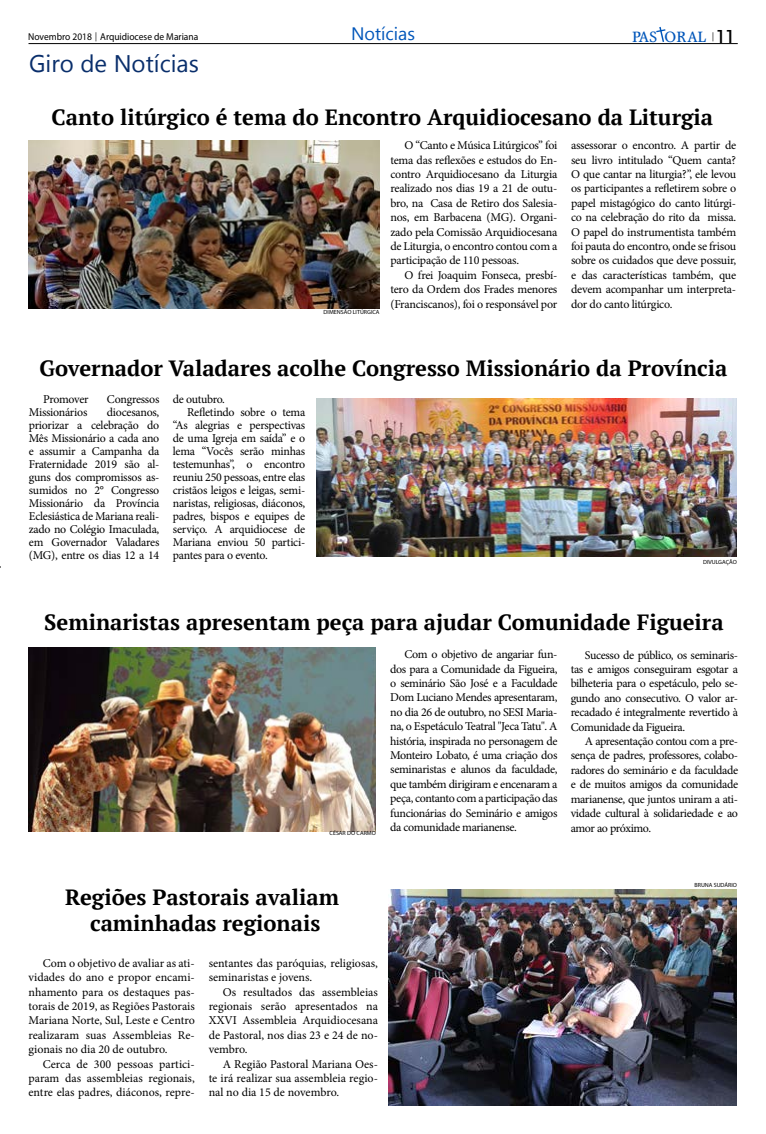
<style>
.page{position:relative;width:766px;height:1134px;background:#fff}
.page>*{position:absolute;margin:0;border:0;box-sizing:border-box;transform-origin:0 0}
.t1{font:24px "Gadugi";color:#092e6b}
.t2{font:700 22px/26.4px "PT Serif";color:#000;text-align:center}
.t3{font:18px "Gadugi";color:#0056ba}
.t4{font:17px "Geometric 212 BT";color:#000}
.t5{font:15px "Steward Cond";color:#0056ba;scale:1.25 1}
.t6{font:12px/14.4px "Minion Pro";letter-spacing:-.02em;color:#000;text-align:justify}
.t7{font:12px/14.4px "Minion Pro";color:#000}
.t8{font:10px "Myriad Pro";color:#000;scale:.95 1}
.t9{font:6px "Myriad Pro";color:#000}
.s1{font-family:"PT Serif";font-size:11px}
.s2{font-family:"PT Serif";font-size:11px;color:#000}
.s3{font-family:"Geometric 212 BT";font-size:17px;color:#fff}
</style>
<div class="page">
<hr style="left:28px;top:43px;width:709px;height:1px;background:#000">
<svg style="left:656px;top:27px;width:9px;height:15px"></svg>
<img style="left:316px;top:398px;width:420px;height:159px">
<img style="left:28px;top:648px;width:348px;height:184px">
<img style="left:388px;top:889px;width:348px;height:216px">
<img style="left:28px;top:141px;width:351px;height:167px">
<h3 class="t3" style="left:351px;top:23px;width:65px">Notícias</h3>
<h3 class="t4" style="left:715px;top:25px;width:20px">11</h3>
<p class="t8" style="left:28px;top:31px;width:180px">Novembro 2018 <span class="s1">|</span> Arquidiocese de Mariana</p>
<p class="t5" style="left:632px;top:27px;width:80px">PAS ORAL <span class="s2">|</span> <span class="s3">3</span></p>
<h1 class="t1" style="left:29px;top:49px;width:171px">Giro de Notícias</h1>
<h2 class="t2" style="left:51px;top:103px;width:663px">Canto litúrgico é tema do Encontro Arquidiocesano da Liturgia</h2>
<p class="t6" style="left:571px;top:138px;width:167px">assessorar o encontro. A partir de seu livro intitulado “Quem canta?<br>O que cantar na liturgia?”, ele levou os participantes a refletirem sobre o papel mistagógico do canto litúrgi&shy;co na celebração do rito da missa.<br>O papel do instrumentista também foi pauta do encontro, onde se frisou sobre os cuidados que deve possuir, e das características também, que devem acompanhar um interpreta&shy;dor do canto litúrgico.</p>
<p class="t6" style="left:390px;top:138px;width:168px;text-indent:14px">O “Canto e Música Litúrgicos” foi tema das reflexões e estudos do En&shy;contro Arquidiocesano da Liturgia realizado nos dias 19 a 21 de outu&shy;bro, na Casa de Retiro dos Salesia&shy;nos, em Barbacena (MG). Organi&shy;zado pela Comissão Arquidiocesana de Liturgia, o encontro contou com a participação de 110 pessoas.</p>
<p class="t6" style="left:390px;top:268px;width:168px;text-indent:14px">O frei Joaquim Fonseca, presbí&shy;tero da Ordem dos Frades menores (Franciscanos), foi o responsável por</p>
<p class="t9" style="left:323px;top:309px;width:57px">DIMENSÃO LITÚRGICA</p>
<h2 class="t2" style="left:40px;top:354px;width:689px">Governador Valadares acolhe Congresso Missionário da Província</h2>
<p class="t6" style="left:43px;top:392px;width:47px">Promover</p>
<p class="t6" style="left:107px;top:392px;width:54px">Congressos</p>
<p class="t6" style="left:29px;top:405px;width:60px">Missionários</p>
<p class="t6" style="left:29px;top:406px;width:132px;line-height:13px;text-indent:78px">diocesanos, priorizar a celebração do Mês Missionário a cada ano e assumir a Campanha da Fraternidade 2019 são al&shy;guns dos compromissos as&shy;sumidos no 2° Congresso Missionário da Província Eclesiástica de Mariana reali&shy;zado no Colégio Imaculada, em Governador Valadares (MG), entre os dias 12 a 14</p>
<p class="t6" style="left:173px;top:392px;width:54px">de outubro.</p>
<p class="t6" style="left:187px;top:405px;width:120px">Refletindo sobre o tema</p>
<p class="t6" style="left:173px;top:418px;width:134px">“As alegrias e perspectivas</p>
<p class="t6" style="left:173px;top:431px;width:134px">de uma Igreja em saída” e o</p>
<p class="t6" style="left:173px;top:444px;width:134px">lema “Vocês serão minhas</p>
<p class="t6" style="left:173px;top:457px;width:134px">testemunhas”, o encontro</p>
<p class="t6" style="left:173px;top:470px;width:134px">reuniu 250 pessoas, entre elas</p>
<p class="t6" style="left:173px;top:483px;width:134px">cristãos leigos e leigas, semi-</p>
<p class="t6" style="left:173px;top:496px;width:134px">naristas, religiosas, diáconos,</p>
<p class="t6" style="left:173px;top:509px;width:134px">padres, bispos e equipes de</p>
<p class="t6" style="left:173px;top:522px;width:134px">serviço. A arquidiocese de</p>
<p class="t6" style="left:173px;top:535px;width:134px">Mariana enviou 50 partici-</p>
<p class="t6" style="left:173px;top:548px;width:96px">pantes para o evento.</p>
<p class="t9" style="left:702px;top:559px;width:35px">DIVULGAÇÃO</p>
<h2 class="t2" style="left:44px;top:609px;width:680px">Seminaristas apresentam peça para ajudar Comunidade Figueira</h2>
<p class="t9" style="left:329px;top:830px;width:48px">CÉSAR DO CARMO</p>
<p class="t6" style="left:390px;top:647px;width:169px;text-indent:14px">Com o objetivo de angariar fun&shy;dos para a Comunidade da Figueira, o seminário São José e a Faculdade Dom Luciano Mendes apresentaram, no dia 26 de outubro, no SESI Maria&shy;na, o Espetáculo Teatral "Jeca Tatu". A história, inspirada no personagem de Monteiro Lobato, é uma criação dos seminaristas e alunos da faculdade, que também dirigiram e encenaram a peça, contanto com a participação das funcionárias do Seminário e amigos da comunidade marianense.</p>
<p class="t6" style="left:570px;top:648px;width:169px;text-indent:14px">Sucesso de público, os seminaris&shy;tas e amigos conseguiram esgotar a bilheteria para o espetáculo, pelo se&shy;gundo ano consecutivo. O valor ar&shy;recadado é integralmente revertido à Comunidade da Figueira.</p>
<p class="t6" style="left:570px;top:734px;width:169px;text-indent:14px">A apresentação contou com a pre&shy;sença de padres, professores, colabo&shy;radores do seminário e da faculdade e de muitos amigos da comunidade marianense, que juntos uniram a ati&shy;vidade cultural à solidariedade e ao amor ao próximo.</p>
<h2 class="t2" style="left:65px;top:884px;width:275px">Regiões Pastorais avaliam caminhadas regionais</h2>
<p class="t7" style="left:208px;top:956px;width:171px">sentantes das paróquias, religiosas, seminaristas e jovens.</p>
<p class="t6" style="left:208px;top:984px;width:171px;text-indent:14px">Os resultados das assembleias regionais serão apresentados na XXVI Assembleia Arquidiocesana de Pastoral, nos dias 23 e 24 de no&shy;vembro.</p>
<p class="t6" style="left:208px;top:1056px;width:171px;text-indent:14px">A Região Pastoral Mariana Oes&shy;te irá realizar sua assembleia regio&shy;nal no dia 15 de novembro.</p>
<p class="t6" style="left:28px;top:956px;width:168px;text-indent:14px">Com o objetivo de avaliar as ati&shy;vidades do ano e propor encami&shy;nhamento para os destaques pas&shy;torais de 2019, as Regiões Pastorais Mariana Norte, Sul, Leste e Centro realizaram suas Assembleias Re&shy;gionais no dia 20 de outubro.</p>
<p class="t6" style="left:28px;top:1056px;width:168px;text-indent:14px">Cerca de 300 pessoas partici&shy;param das assembleias regionais, entre elas padres, diáconos, repre-</p>
<p class="t9" style="left:694px;top:881px;width:44px">BRUNA SUDÁRIO</p>
</div>
